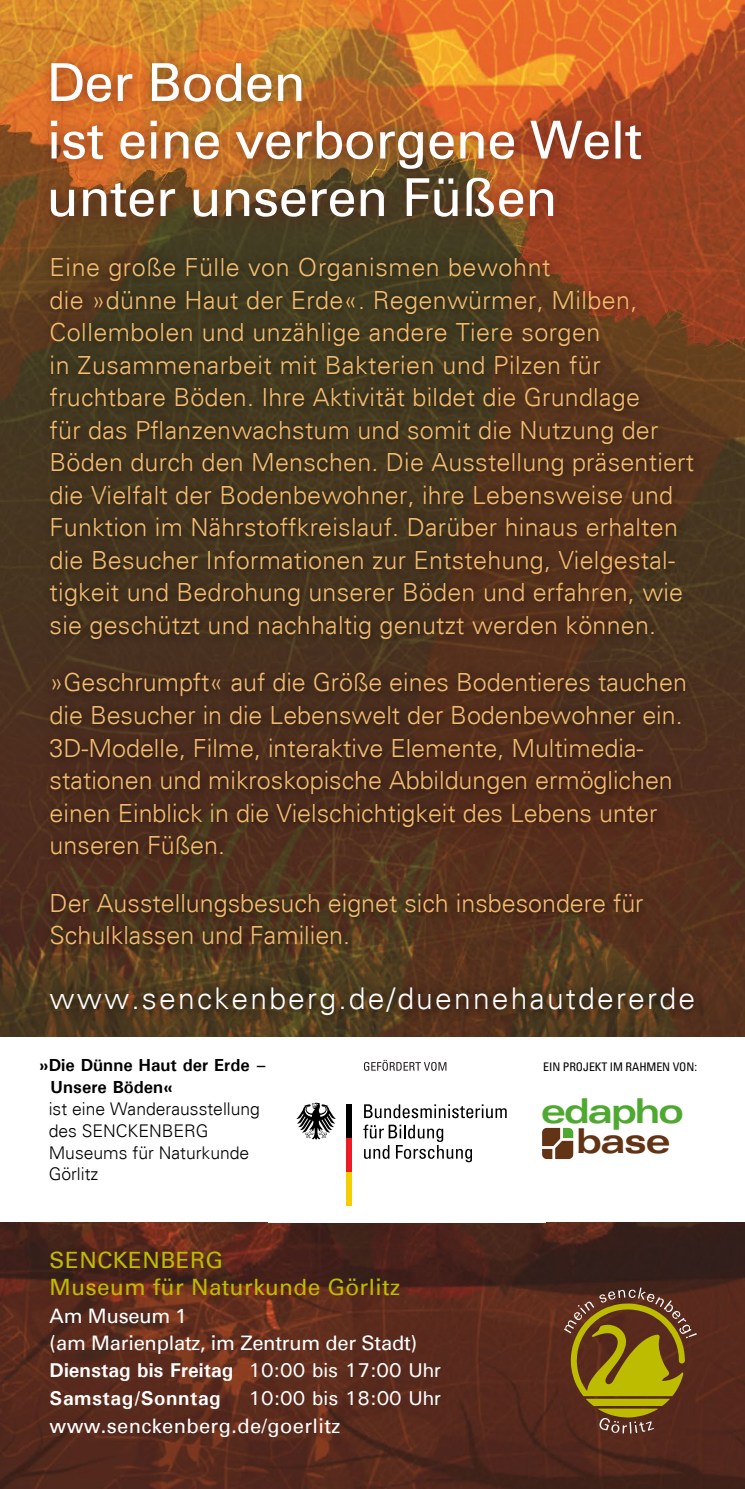
<style>
.page{position:relative;width:745px;height:1489px;background:#fff}
.page>*{position:absolute;margin:0;border:0;box-sizing:border-box;transform-origin:0 0}
.t1{font:52.5px/57.5px "Univers";letter-spacing:-.01em;color:#fff}
.t2{font:700 expanded 34.5px "Univers";letter-spacing:-.055em;color:#4fa931}
.t3{font:700 expanded 34.5px "Univers";color:#623315}
.t4{font:300 30px "Univers";letter-spacing:.075em;color:#fff}
.t5{font:300 25px/32.5px "Univers";letter-spacing:.01em;color:#f4bc71}
.t6{font:22.5px/27.5px "Univers";letter-spacing:.02em;color:#bebc00}
.t7{font:700 20px/27.5px "Univers";color:#fff}
.t8{font:20px/27.5px "Univers";letter-spacing:-.01em;color:#fff}
.t9{font:20px "Univers";letter-spacing:.02em;color:#fff}
.t10{font:300 17.5px/22px "Univers";color:#000}
.t11{font:700 17.5px/22px "Univers";color:#000}
.t12{font:condensed 12px "Univers";letter-spacing:-.005em;color:#000}
.s1{font-weight:500}
</style>
<div class="page">
<img style="left:0;top:0;width:744px;height:1488px">
<svg style="left:563px;top:1287px;width:133px;height:146px;background:#7a5a1a"></svg>
<div style="left:38px;top:50px;width:617px;height:182px;background:#612018;opacity:.75"></div>
<div style="left:0;top:1037px;width:744px;height:184px;background:#fff"></div>
<svg style="left:363px;top:1124px;width:108px;height:38px"></svg>
<svg style="left:364px;top:1104px;width:142px;height:14px"></svg>
<div style="left:346px;top:1172px;width:6px;height:33px;background:#f5ce00"></div>
<div style="left:346px;top:1138px;width:6px;height:34px;background:#ed1c24"></div>
<div style="left:346px;top:1104px;width:6px;height:34px;background:#000"></div>
<svg style="left:296px;top:1102px;width:39px;height:37px"></svg>
<svg style="left:364px;top:1059px;width:82px;height:11px"></svg>
<svg style="left:542px;top:1127px;width:31px;height:31px"></svg>
<div style="left:41px;top:248px;width:665px;height:779px;background:#000;opacity:.75"></div>
<h1 class="t1" style="left:47px;top:55px;width:596px">Der Boden<br>ist eine verborgene Welt unter unseren Füßen</h1>
<p class="t5" style="left:50px;top:251px;width:645px">Eine große Fülle von Organismen bewohnt<br>die »dünne Haut der Erde«. Regenwürmer, Milben, Collembolen und unzählige andere Tiere sorgen<br>in Zusammenarbeit mit Bakterien und Pilzen für fruchtbare Böden. Ihre Aktivität bildet die Grundlage<br>für das Pflanzenwachstum und somit die Nutzung der Böden durch den Menschen. Die Ausstellung präsentiert die Vielfalt der Bodenbewohner, ihre Lebensweise und Funktion im Nährstoffkreislauf. Darüber hinaus erhalten die Besucher Informationen zur Entstehung, Vielgestal&shy;tigkeit und Bedrohung unserer Böden und erfahren, wie sie geschützt und nachhaltig genutzt werden können.</p>
<p class="t5" style="left:50px;top:666px;width:638px">»Geschrumpft« auf die Größe eines Bodentieres tauchen die Besucher in die Lebenswelt der Bodenbewohner ein.<br>3D-Modelle, Filme, interaktive Elemente, Multimedia&shy;stationen und mikroskopische Abbildungen ermöglichen einen Einblick in die Vielschichtigkeit des Lebens unter unseren Füßen.</p>
<p class="t5" style="left:50px;top:886px;width:595px">Der Ausstellungsbesuch eignet sich insbesondere für<br>Schulklassen und Familien.</p>
<p class="t4" style="left:50px;top:980px;width:646px">www.senckenberg.de/duennehautdererde</p>
<p class="t11" style="left:51px;top:1053px;width:217px;text-indent:-12px">»Die Dünne Haut der Erde –<br>Unsere Böden«</p>
<p class="t10" style="left:49px;top:1097px;width:213px">ist eine Wanderausstellung des SENCKENBERG<br>Museums für Naturkunde<br>Görlitz</p>
<p class="t6" style="left:50px;top:1245px;width:352px">SENCKENBERG<br>Museum für Naturkunde Görlitz</p>
<p class="t8" style="left:50px;top:1301px;width:369px">Am Museum 1<br>(am Marienplatz, im Zentrum der Stadt)</p>
<p class="t7" style="left:50px;top:1355px;width:393px">Dienstag bis Freitag <span class="s1">10:00 bis 17:00 Uhr<br></span>Samstag/Sonntag <span class="s1">10:00 bis 18:00 Uhr</span></p>
<p class="t9" style="left:50px;top:1413px;width:292px">www.senckenberg.de/goerlitz</p>
<p class="t12" style="left:543px;top:1058px;width:155px">EIN PROJEKT IM RAHMEN VON:</p>
<h2 class="t2" style="left:540px;top:1090px;width:144px">edapho</h2>
<h2 class="t3" style="left:576px;top:1121px;width:96px">base</h2>
</div>
